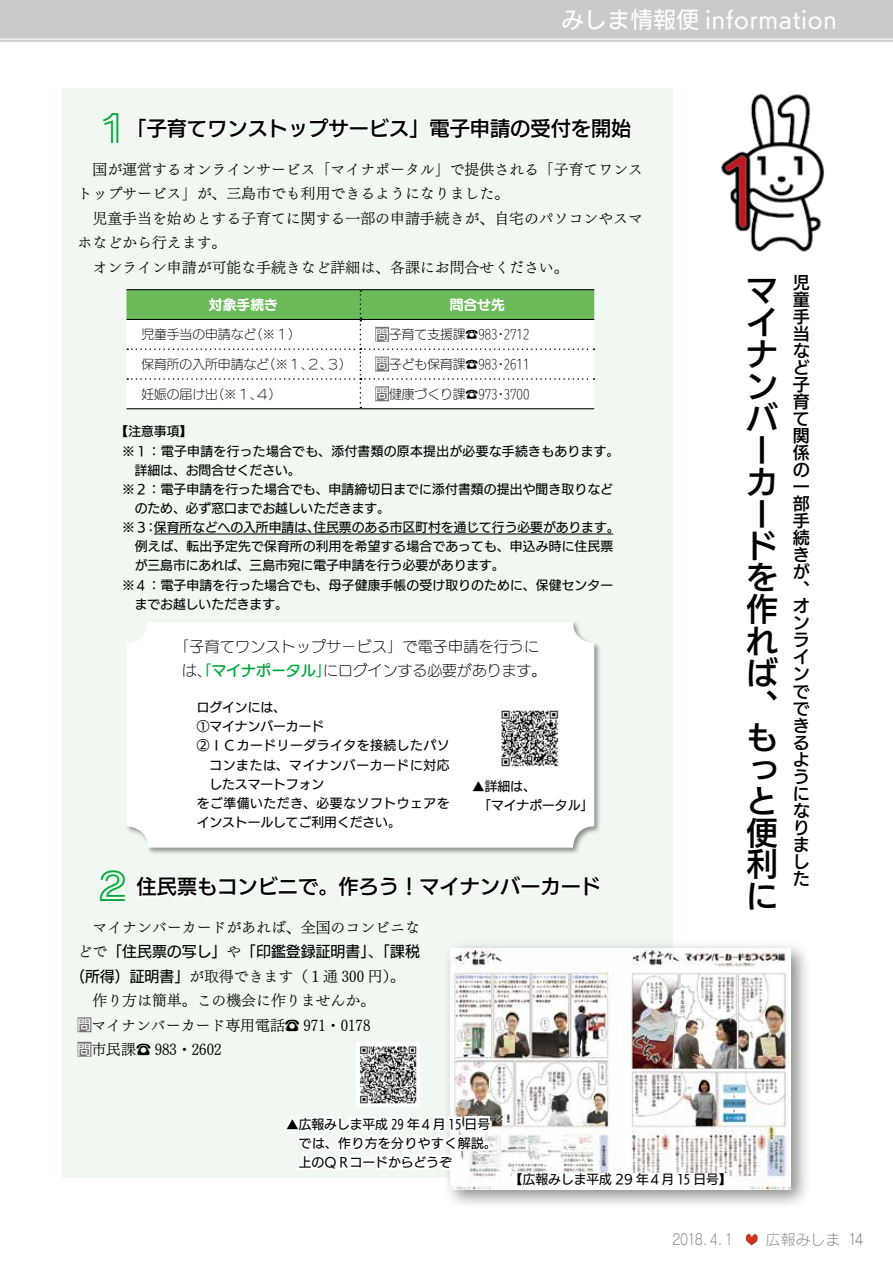
<style>
.page{position:relative;width:893px;height:1263px;background:#fff}
.page>*{position:absolute;margin:0;border:0;box-sizing:border-box;transform-origin:0 0}
.t1{font:31.95px/32px "UD Kakugo Large Pro DB";color:#000}
.t2{font:22.35px "UD Kakugo Large Pro M";letter-spacing:.03em;color:#fff}
.t3{font:20.25px "UD Kakugo Large Pro DB";color:#000}
.t4{font:16.95px/17px "UD Kakugo Large Pro DB";color:#000}
.t5{font:14.85px/24.5px "UD Mincho Pro L";color:#000}
.t6{font:14.85px/24.5px "UD Marugo Large Pro L";letter-spacing:.02em;color:#000;text-align:center}
.t7{font:14.85px "UD Kakugo Large Pro M";color:#000}
.t8{font:14.85px "Rodin Cattleya Pro L";color:#727171}
.t9{font:13.8px "UD Marugo Large Pro B";color:#fff}
.t10{font:12.75px/19.2px "UD Kakugo Large Pro M";letter-spacing:.015em;color:#000}
.t11{font:12.75px "UD Marugo Large Pro L";color:#000}
.t12{font:12.75px "UD Kakugo Large Pro M";letter-spacing:.05em;color:#000}
.t13{font:12.75px "UD Kakugo Large Pro M";letter-spacing:.045em;color:#000}
.s1{font-family:"Railway Std B";font-size:38.25px;color:#00a73b}
.s2{font-family:"UD Kakugo Large Pro M";font-size:13.8px;color:#fff}
.s3{font-family:"UD Marugo Large Pro DB";color:#00a73b}
.s4{font-family:"UD Mincho Pro L"}
.s5{font-family:"UD Kakugo Large Pro M"}
.s6{color:#595757}
</style>
<div class="page">
<div style="left:63px;top:88px;width:610px;height:1090px;background:#f1f8f1"></div>
<svg style="left:139px;top:118px;width:210px;height:21px"></svg>
<div style="left:349px;top:126px;width:20px;height:5px;border:2px solid #fff"></div>
<svg style="left:371px;top:118px;width:46px;height:21px"></svg>
<svg style="left:430px;top:118px;width:202px;height:21px"></svg>
<hr style="left:126px;top:289px;width:234px;height:1px;background:#000">
<hr style="left:360px;top:289px;width:234px;height:1px;background:#000">
<svg style="left:126px;top:290px;width:468px;height:119px"></svg>
<div style="left:375px;top:327px;width:14px;height:15px;background:#727171"></div>
<div style="left:375px;top:357px;width:14px;height:14px;background:#727171"></div>
<div style="left:375px;top:386px;width:14px;height:15px;background:#727171"></div>
<hr style="left:154px;top:534px;width:459px;height:1px;background:#000">
<svg style="left:136px;top:876px;width:143px;height:21px"></svg>
<div style="left:278px;top:890px;width:20px;height:5px;border:2px solid #fff"></div>
<div style="left:280px;top:879px;width:16px;height:5px;border:2px solid #fff"></div>
<svg style="left:297px;top:878px;width:29px;height:19px"></svg>
<svg style="left:338px;top:876px;width:59px;height:21px"></svg>
<svg style="left:407px;top:876px;width:114px;height:21px"></svg>
<div style="left:521px;top:884px;width:19px;height:5px;border:2px solid #fff"></div>
<svg style="left:538px;top:877px;width:21px;height:19px"></svg>
<div style="left:561px;top:884px;width:20px;height:5px;border:2px solid #fff"></div>
<svg style="left:584px;top:876px;width:16px;height:21px"></svg>
<div style="left:78px;top:1017px;width:13px;height:15px;background:#727171"></div>
<div style="left:78px;top:1042px;width:13px;height:15px;background:#727171"></div>
<div style="left:442px;top:940px;width:369px;height:270px;background:#000;opacity:.45"></div>
<img style="left:451px;top:948px;width:340px;height:242px">
<div style="left:125px;top:620px;width:477px;height:235px;background:#000;opacity:.41"></div>
<div style="left:126px;top:622px;width:468px;height:226px;background:#fff;border-radius:21px"></div>
<img style="left:501px;top:710px;width:58px;height:57px">
<svg style="left:284px;top:1098px;width:210px;height:76px"></svg>
<img style="left:356px;top:1043px;width:64px;height:64px">
<div style="left:512px;top:1172px;width:217px;height:13px;background:#fff"></div>
<img style="left:721px;top:93px;width:103px;height:159px">
<svg style="left:0;top:0;width:893px;height:42px;background:#cacbcb"></svg>
<svg style="left:745px;top:1234px;width:4px;height:9px"></svg>
<h2 class="t2" style="left:561px;top:2px;width:277px">みしま情報便 information</h2>
<h3 class="t3" style="left:94px;top:112px;width:539px"><span class="s1">１</span>「子育てワンストップサービス」電子申請の受付を開始</h3>
<p class="t5" style="left:78px;top:156px;width:567px">　国が運営するオンラインサービス「マイナポータル」で提供される「子育てワンストップサービス」が、三島市でも利用できるようになりました。<br>　児童手当を始めとする子育てに関する一部の申請手続きが、自宅のパソコンやスマホなどから行えます。<br>　オンライン申請が可能な手続きなど詳細は、各課にお問合せください。</p>
<p class="t9" style="left:209px;top:293px;width:71px">対象手続き</p>
<p class="t9" style="left:450px;top:293px;width:57px">問合せ先</p>
<p class="t11" style="left:129px;top:323px;width:174px">　児童手当の申請など（※１）</p>
<p class="t11" style="left:375px;top:323px;width:156px"><span class="s2">問</span>子育て支援課☎983・2712</p>
<p class="t11" style="left:129px;top:353px;width:225px">　保育所の入所申請など（※１、２、３）</p>
<p class="t11" style="left:375px;top:353px;width:156px"><span class="s2">問</span>子ども保育課☎983・2611</p>
<p class="t11" style="left:129px;top:383px;width:155px">　妊娠の届け出（※１、４）</p>
<p class="t11" style="left:375px;top:383px;width:156px"><span class="s2">問</span>健康づくり課☎973・3700</p>
<p class="t10" style="left:116px;top:422px;width:78px">【注意事項】</p>
<p class="t10" style="left:122px;top:441px;width:499px">※１：電子申請を行った場合でも、添付書類の原本提出が必要な手続きもあります。</p>
<p class="t10" style="left:135px;top:460px;width:167px">詳細は、お問合せください。</p>
<p class="t10" style="left:122px;top:479px;width:492px">※２：電子申請を行った場合でも、申請締切日までに添付書類の提出や聞き取りなど</p>
<p class="t10" style="left:135px;top:498px;width:257px">のため、必ず窓口までお越しいただきます。</p>
<p class="t10" style="left:122px;top:517px;width:499px">※３：保育所などへの入所申請は、住民票のある市区町村を通じて行う必要があります。</p>
<p class="t10" style="left:135px;top:536px;width:480px">例えば、転出予定先で保育所の利用を希望する場合であっても、申込み時に住民票</p>
<p class="t10" style="left:135px;top:556px;width:371px">が三島市にあれば、三島市宛に電子申請を行う必要があります。</p>
<p class="t10" style="left:122px;top:575px;width:493px">※４：電子申請を行った場合でも、母子健康手帳の受け取りのために、保健センター</p>
<p class="t10" style="left:135px;top:594px;width:155px">までお越しいただきます。</p>
<p class="t6" style="left:174px;top:633px;width:374px">「子育てワンストップサービス」で電子申請を行うには、<span class="s3">「マイナポータル」</span>にログインする必要があります。</p>
<p class="t10" style="left:197px;top:697px;width:91px">ログインには、</p>
<p class="t10" style="left:197px;top:716px;width:129px">①マイナンバーカード</p>
<p class="t13" style="left:197px;top:735px;width:254px">②ＩＣカードリーダライタを接続したパソ</p>
<p class="t12" style="left:209px;top:754px;width:242px">コンまたは、マイナンバーカードに対応</p>
<p class="t10" style="left:209px;top:774px;width:116px">したスマートフォン</p>
<p class="t12" style="left:197px;top:793px;width:254px">をご準備いただき、必要なソフトウェアを</p>
<p class="t10" style="left:197px;top:812px;width:206px">インストールしてご利用ください。</p>
<p class="t10" style="left:472px;top:776px;width:123px">▲詳細は、<br>　「マイナポータル」</p>
<h3 class="t3" style="left:94px;top:870px;width:509px"><span class="s1">２</span>住民票もコンビニで。作ろう！マイナンバーカード</h3>
<p class="t5" style="left:78px;top:914px;width:344px">　マイナンバーカードがあれば、全国のコンビニな</p>
<p class="t7" style="left:78px;top:939px;width:344px"><span class="s4">どで</span>「住民票の写し」<span class="s4">や</span>「印鑑登録証明書」<span class="s4">、</span>「課税</p>
<p class="t5" style="left:78px;top:963px;width:329px;text-indent:-7px"><span class="s5">（所得）証明書」</span>が取得できます（１通 300 円）。　作り方は簡単。この機会に作りませんか。<br><span class="s2">問</span>マイナンバーカード専用電話☎ 971・0178<br><span class="s2">問</span>市民課☎ 983・2602</p>
<h1 class="t1" style="left:746px;top:273px;width:33px">マイナンバーカードを作れば、もっと便利に</h1>
<h3 class="t4" style="left:793px;top:274px;width:19px">児童手当など子育て関係の一部手続きが、オンラインでできるようになりました</h3>
<p class="t10" style="left:299px;top:1114px;width:199px;text-indent:-13px">▲広報みしま平成 29 年４月 15 日号では、作り方を分りやすく解説。上のＱＲコードからどうぞ</p>
<p class="t10" style="left:510px;top:1169px;width:223px">【広報みしま平成 29 年４月 15 日号】</p>
<p class="t8" style="left:673px;top:1230px;width:61px">２０１8．4．１</p>
<p class="t8" style="left:766px;top:1230px;width:99px">広報みしま <span class="s6">14</span></p>
</div>
